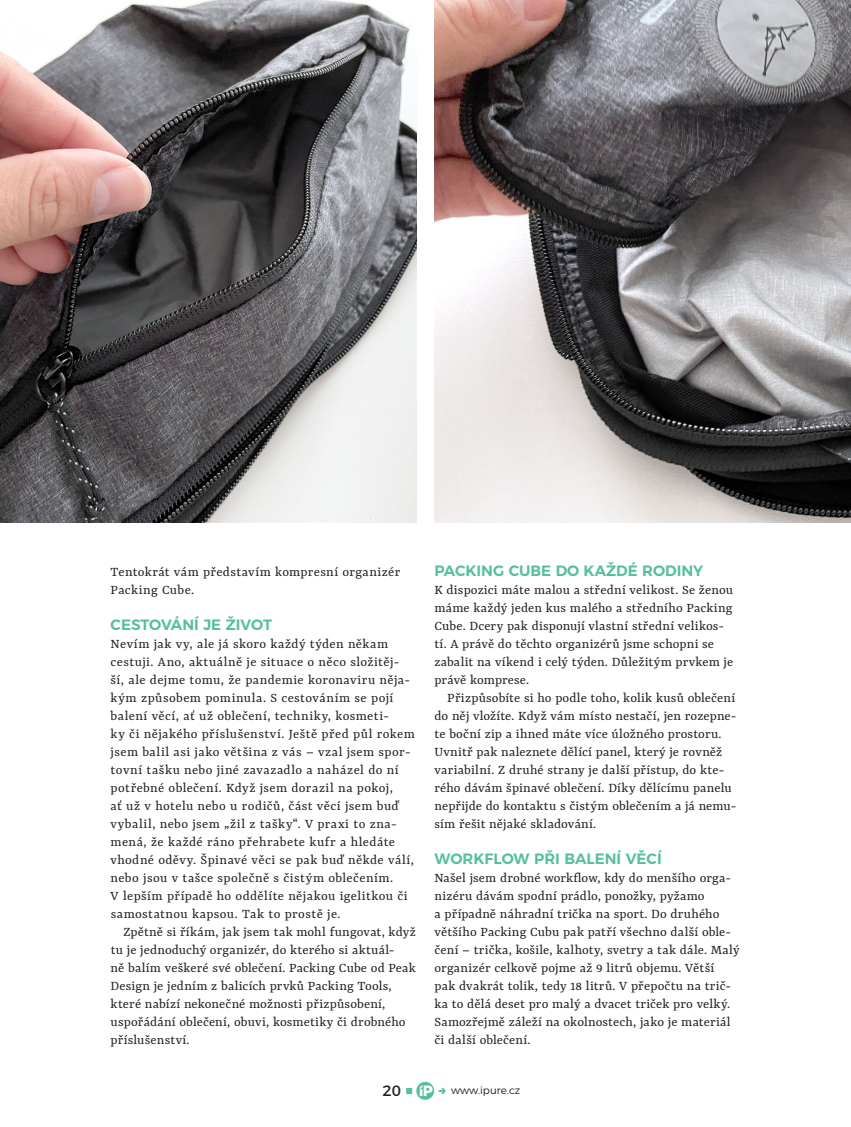
<style>
.page{position:relative;width:851px;height:1127px;background:#fff}
.page>*{position:absolute;margin:0;border:0;box-sizing:border-box;transform-origin:0 0}
.t1{font:600 15px "Montserrat";color:#56c09d}
.t2{font:15px "Montserrat";color:#231f20}
.t3{font:14.4px/18px "Yrsa";letter-spacing:.02em;color:#231f20}
.t4{font:300 10.5px "Montserrat";color:#231f20}
.s1{font-family:"i Pure";font-size:25.5px;color:#56c09d}
</style>
<div class="page">
<img style="left:0;top:0;width:416px;height:522px">
<img style="left:434px;top:0;width:416px;height:522px">
<svg style="left:406px;top:1088px;width:6px;height:6px"></svg>
<p class="t3" style="left:111px;top:563px;width:291px">Tentokrát vám představím kompresní organizér<br>Packing Cube.</p>
<p class="t1" style="left:111px;top:612px;width:163px">CESTOVÁNÍ JE ŽIVOT</p>
<p class="t3" style="left:111px;top:635px;width:306px">Nevím jak vy, ale já skoro každý týden někam cestuji. Ano, aktuálně je situace o něco složitěj&shy;ší, ale dejme tomu, že pandemie koronaviru něja&shy;kým způsobem pominula. S cestováním se pojí balení věcí, ať už oblečení, techniky, kosmeti-<br>ky či nějakého příslušenství. Ještě před půl rokem jsem balil asi jako většina z vás – vzal jsem spor&shy;tovní tašku nebo jiné zavazadlo a naházel do ní potřebné oblečení. Když jsem dorazil na pokoj,<br>ať už v hotelu nebo u rodičů, část věcí jsem buď vybalil, nebo jsem „žil z tašky“. V praxi to zna&shy;mená, že každé ráno přehrabete kufr a hledáte vhodné oděvy. Špinavé věci se pak buď někde válí, nebo jsou v tašce společně s čistým oblečením.<br>V lepším případě ho oddělíte nějakou igelitkou či samostatnou kapsou. Tak to prostě je.</p>
<p class="t3" style="left:111px;top:923px;width:307px;text-indent:13px">Zpětně si říkám, jak jsem tak mohl fungovat, když tu je jednoduchý organizér, do kterého si aktuál-<br>ně balím veškeré své oblečení. Packing Cube od Peak Design je jedním z balicích prvků Packing Tools, které nabízí nekonečné možnosti přizpůsobení, uspořádání oblečení, obuvi, kosmetiky či drobného příslušenství.</p>
<p class="t1" style="left:434px;top:558px;width:270px">PACKING CUBE DO KAŽDÉ RODINY</p>
<p class="t3" style="left:434px;top:581px;width:300px">K dispozici máte malou a střední velikost. Se ženou máme každý jeden kus malého a středního Packing Cube. Dcery pak disponují vlastní střední velikos&shy;tí. A právě do těchto organizérů jsme schopni se zabalit na víkend i celý týden. Důležitým prvkem je právě komprese.</p>
<p class="t3" style="left:434px;top:689px;width:303px;text-indent:13px">Přizpůsobíte si ho podle toho, kolik kusů oblečení do něj vložíte. Když vám místo nestačí, jen rozepne&shy;te boční zip a ihned máte více úložného prostoru.<br>Uvnitř pak naleznete dělící panel, který je rovněž variabilní. Z druhé strany je další přístup, do kte&shy;rého dávám špinavé oblečení. Díky dělícímu panelu nepřijde do kontaktu s čistým oblečením a já nemu&shy;sím řešit nějaké skladování.</p>
<p class="t1" style="left:434px;top:846px;width:229px">WORKFLOW PŘI BALENÍ VĚCÍ</p>
<p class="t3" style="left:434px;top:869px;width:306px">Našel jsem drobné workflow, kdy do menšího orga&shy;nizéru dávám spodní prádlo, ponožky, pyžamo<br>a případně náhradní trička na sport. Do druhého většího Packing Cubu pak patří všechno další oble&shy;čení – trička, košile, kalhoty, svetry a tak dále. Malý organizér celkově pojme až 9 litrů objemu. Větší<br>pak dvakrát tolik, tedy 18 litrů. V přepočtu na trič&shy;ka to dělá deset pro malý a dvacet triček pro velký.<br>Samozřejmě záleží na okolnostech, jako je materiál či další oblečení.</p>
<p class="t2" style="left:382px;top:1079px;width:53px">20 <span class="s1">C</span></p>
<p class="t4" style="left:451px;top:1082px;width:71px">www.ipure.cz</p>
</div>
